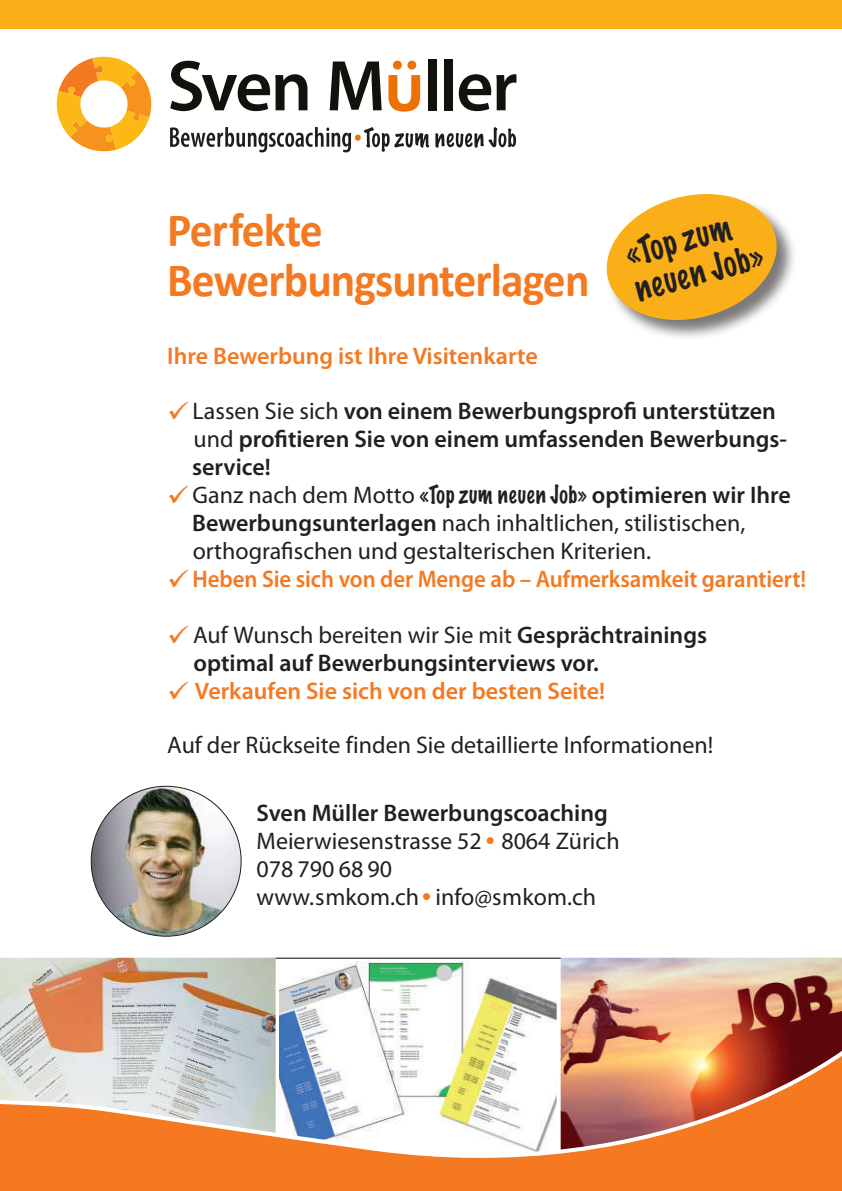
<style>
.page{position:relative;width:842px;height:1191px;background:#fff}
.page>*{position:absolute;margin:0;border:0;box-sizing:border-box;transform-origin:0 0}
.t1{font:700 48px/50px "Calibri";letter-spacing:-.02em;color:#f47921;scale:.95 1}
.t2{font:100 34px/36px "Marker Felt";color:#231f20;scale:.89 1}
.t3{font:24px/28px "Myriad Pro";color:#231f20}
.t4{font:600 24px/28px "Myriad Pro";color:#231f20}
.t5{font:600 24px "Myriad Pro";letter-spacing:-.005em;color:#f47921}
.t6{font:600 24px "Myriad Pro";letter-spacing:-.005em;color:#f47921;scale:.95 1}
.s1{color:#f47921}
.s2{font-weight:400}
.s3{font-family:"Marker Felt";font-weight:100;font-size:23px}
.s4{font-weight:600}
</style>
<div class="page">
<img style="left:0;top:957px;width:277px;height:77px">
<img style="left:280px;top:961px;width:277px;height:73px">
<img style="left:557px;top:957px;width:285px;height:77px">
<svg style="left:0;top:1034px;width:842px;height:147px"></svg>
<div style="left:0;top:1181px;width:842px;height:10px;background:#f47921"></div>
<svg style="left:170px;top:61px;width:137px;height:50px"></svg>
<svg style="left:330px;top:61px;width:52px;height:49px"></svg>
<div style="left:428px;top:59px;width:9px;height:51px;background:#13110c"></div>
<div style="left:444px;top:59px;width:9px;height:51px;background:#13110c"></div>
<svg style="left:459px;top:74px;width:57px;height:37px"></svg>
<div style="left:393px;top:61px;width:9px;height:9px;background:#ed7203;border-radius:50%"></div>
<div style="left:407px;top:61px;width:9px;height:9px;background:#ed7203;border-radius:50%"></div>
<svg style="left:388px;top:75px;width:32px;height:37px"></svg>
<svg style="left:170px;top:127px;width:259px;height:25px"></svg>
<svg style="left:435px;top:127px;width:81px;height:21px"></svg>
<svg style="left:57px;top:57px;width:94px;height:94px"></svg>
<div style="left:0;top:0;width:842px;height:28px;background:#faaf18"></div>
<div style="left:606px;top:193px;width:191px;height:148px;background:#231f20;opacity:.6"></div>
<svg style="left:606px;top:193px;width:178px;height:135px"></svg>
<img style="left:91px;top:786px;width:150px;height:150px;border-radius:75px">
<hr style="left:276px;top:957px;width:285px;height:1px;background:#000">
<h1 class="t1" style="left:167px;top:205px;width:446px">Perfekte<br>Bewerbungsunterlagen</h1>
<h2 class="t2" style="left:621px;top:236px;width:149px;rotate:-15deg">«Top zum neuen Job»</h2>
<p class="t5" style="left:167px;top:340px;width:372px">Ihre Bewerbung ist Ihre Visitenkarte</p>
<p class="t4" style="left:192px;top:396px;width:596px;text-indent:-25px"><span class="s1">✓</span><span class="s2">Lassen Sie sich</span> von einem Bewerbungsprofi unterstützen <span class="s2">und</span> profitieren Sie von einem umfassenden Bewerbungs&shy;service!</p>
<p class="t3" style="left:192px;top:480px;width:600px;text-indent:-25px"><span class="s1">✓</span>Ganz nach dem Motto <span class="s3">«Top zum neuen Job»</span> <span class="s4">optimieren wir Ihre<br>Bewerbungsunterlagen</span> nach inhaltlichen, stilistischen, orthografischen und gestalterischen Kriterien.</p>
<p class="t6" style="left:167px;top:563px;width:674px">✓Heben Sie sich von der Menge ab – Aufmerksamkeit garantiert!</p>
<p class="t4" style="left:194px;top:620px;width:515px;text-indent:-26px"><span class="s1">✓</span> <span class="s2">Auf Wunsch bereiten wir Sie mit</span> Gesprächtrainings optimal auf Bewerbungsinterviews vor.</p>
<p class="t5" style="left:167px;top:675px;width:439px">✓ Verkaufen Sie sich von der besten Seite!</p>
<p class="t3" style="left:167px;top:730px;width:547px">Auf der Rückseite finden Sie detaillierte Informationen!</p>
<p class="t3" style="left:257px;top:798px;width:365px"><span class="s4">Sven Müller Bewerbungscoaching<br></span>Meierwiesenstrasse 52 <span class="s1">●</span> 8064 Zürich<br>078 790 68 90<br>www.smkom.ch <span class="s1">●</span> info@smkom.ch</p>
</div>
